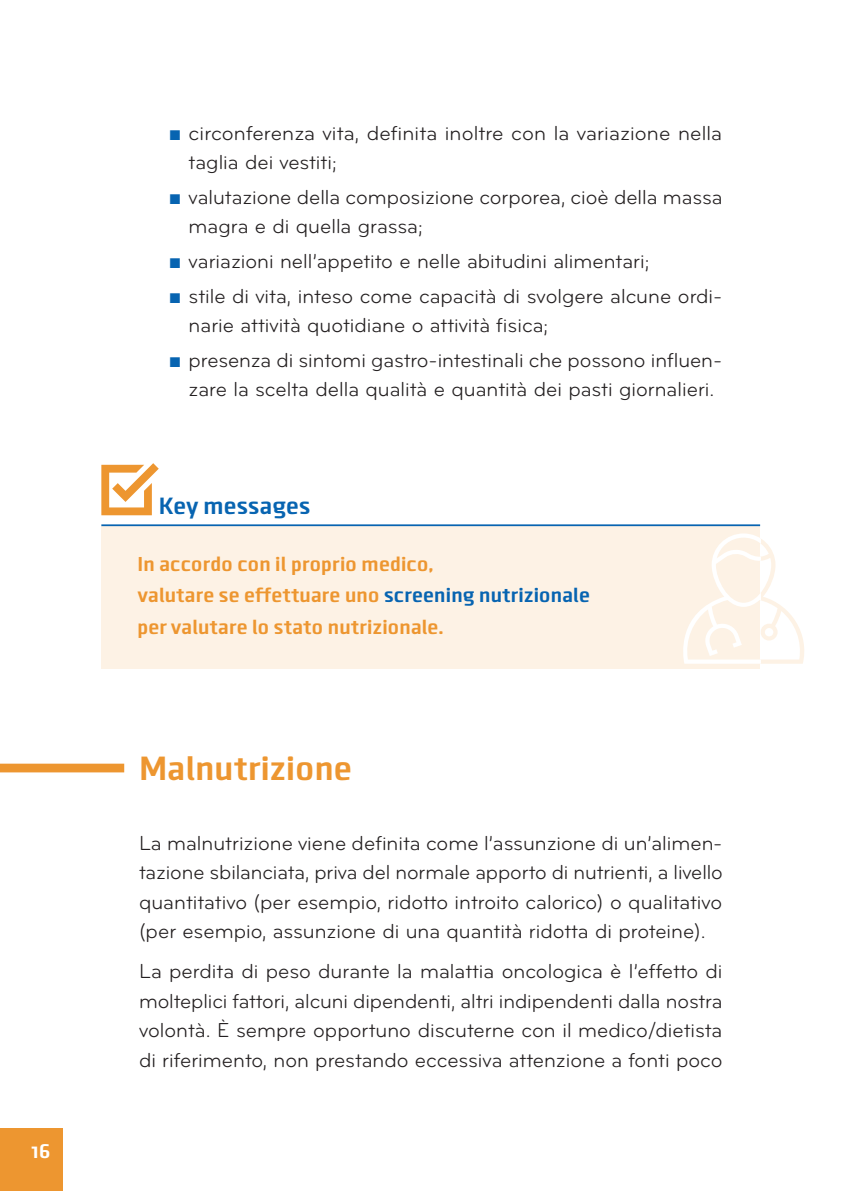
<style>
.page{position:relative;width:844px;height:1191px;background:#fff}
.page>*{position:absolute;margin:0;border:0;box-sizing:border-box;transform-origin:0 0}
.t1{font:700 35px "Clio";color:#ed9630}
.t2{font:700 24.5px "Clio";color:#0764b1}
.t3{font:21px/29.6px "Bryant Pro";color:#231f20}
.t4{font:700 21px/31.5px "Clio";color:#ed9630}
.t5{font:700 21px "Clio";color:#fff}
.s1{font-family:"Arial";font-weight:900;color:#0764b1}
.s2{color:#0764b1}
</style>
<div class="page">
<div style="left:0;top:1128px;width:63px;height:63px;background:#ed9630"></div>
<div style="left:101px;top:526px;width:659px;height:142px;background:#fdf2e5"></div>
<svg style="left:683px;top:533px;width:121px;height:130px"></svg>
<svg style="left:101px;top:463px;width:58px;height:52px"></svg>
<hr style="left:101px;top:524px;width:659px;height:2px;background:#0764b1">
<div style="left:0;top:763px;width:124px;height:9px;background:#ed9630"></div>
<p class="t5" style="left:31px;top:1137px;width:21px">16</p>
<p class="t3" style="left:189px;top:118px;width:535px;text-indent:-20px"><span class="s1">■</span> circonferenza vita, definita inoltre con la variazione nella taglia dei vestiti;</p>
<p class="t3" style="left:189px;top:182px;width:535px;text-indent:-20px"><span class="s1">■</span> valutazione della composizione corporea, cioè della massa magra e di quella grassa;</p>
<p class="t3" style="left:169px;top:246px;width:482px"><span class="s1">■</span> variazioni nell’appetito e nelle abitudini alimentari;</p>
<p class="t3" style="left:189px;top:281px;width:535px;text-indent:-20px"><span class="s1">■</span> stile di vita, inteso come capacità di svolgere alcune ordi&shy;narie attività quotidiane o attività fisica;</p>
<p class="t3" style="left:169px;top:345px;width:555px;text-align:center"><span class="s1">■</span> presenza di sintomi gastro-intestinali che possono influen&shy;zare la scelta della qualità e quantità dei pasti giornalieri.</p>
<p class="t2" style="left:159px;top:491px;width:153px">Key messages</p>
<p class="t4" style="left:137px;top:548px;width:454px">In accordo con il proprio medico,<br>valutare se effettuare uno <span class="s2">screening nutrizionale </span>per valutare lo stato nutrizionale.</p>
<h1 class="t1" style="left:139px;top:747px;width:215px">Malnutrizione</h1>
<p class="t3" style="left:139px;top:828px;width:585px;text-align:justify">La malnutrizione viene definita come l’assunzione di un’alimen&shy;tazione sbilanciata, priva del normale apporto di nutrienti, a livello quantitativo (per esempio, ridotto introito calorico) o qualitativo (per esempio, assunzione di una quantità ridotta di proteine).</p>
<p class="t3" style="left:139px;top:956px;width:585px;text-align:justify">La perdita di peso durante la malattia oncologica è l’effetto di molteplici fattori, alcuni dipendenti, altri indipendenti dalla nostra volontà. È sempre opportuno discuterne con il medico/dietista di riferimento, non prestando eccessiva attenzione a fonti poco</p>
</div>
